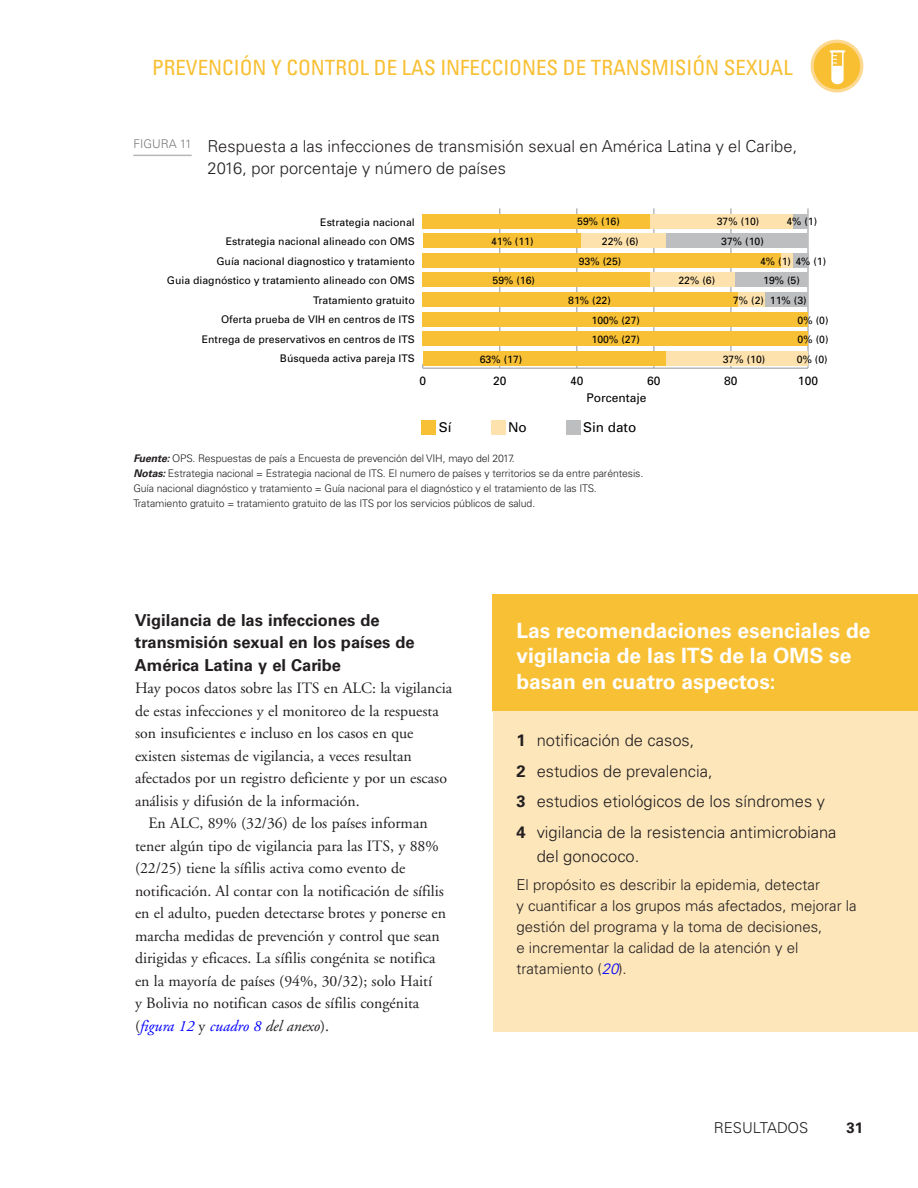
<style>
.page{position:relative;width:918px;height:1188px;background:#fff}
.page>*{position:absolute;margin:0;border:0;box-sizing:border-box;transform-origin:0 0}
.t1{font:700 21px/25.5px "Univers";color:#fff}
.t2{font:condensed 21px "Univers";color:#f8bf32}
.t3{font:300 16.5px/30.8px "Univers";color:#231f20}
.t4{font:700 16.5px/22.5px "Univers";color:#231f20}
.t5{font:15.75px "Adobe Garamond";color:#231f20}
.t6{font:italic 15.75px "Adobe Garamond";color:#00f}
.t7{font:300 15px/21px "Univers";color:#231f20}
.t8{font:700 15px "Univers";color:#231f20}
.t9{font:13.5px "Univers";color:#000}
.t10{font:12px "Univers";color:#000}
.t11{font:10.5px/19.5px "Univers";color:#000;text-align:right}
.t12{font:300 10.5px/15px "Univers";letter-spacing:-.01em;color:#231f20}
.s1{font-weight:700;font-style:italic}
.s2{font-style:normal;color:#231f20}
.s3{color:#231f20}
.s4{font-weight:700}
.s5{font-style:italic;color:#00f}
</style>
<div class="page">
<div style="left:493px;top:600px;width:425px;height:432px;background:#fde6ba"></div>
<div style="left:493px;top:594px;width:425px;height:116px;background:#f8c034"></div>
<hr style="left:133px;top:155px;width:59px;height:1px;background:#b6b6b7">
<svg style="left:811px;top:40px;width:52px;height:52px"></svg>
<div style="left:811px;top:40px;width:52px;height:52px;border:3px solid #fcd890;border-radius:50%"></div>
<hr style="left:423px;top:368px;width:385px;height:1px;background:#939598">
<hr style="left:499px;top:208px;width:1px;height:160px;background:#939598">
<hr style="left:576px;top:208px;width:1px;height:160px;background:#939598">
<hr style="left:654px;top:208px;width:1px;height:160px;background:#939598">
<hr style="left:731px;top:208px;width:1px;height:160px;background:#939598">
<hr style="left:808px;top:208px;width:1px;height:160px;background:#939598">
<div style="left:793px;top:214px;width:15px;height:14px;background:#bcbec0"></div>
<div style="left:665px;top:234px;width:143px;height:14px;background:#bcbec0"></div>
<div style="left:793px;top:253px;width:15px;height:14px;background:#bcbec0"></div>
<div style="left:735px;top:273px;width:73px;height:14px;background:#bcbec0"></div>
<div style="left:765px;top:293px;width:43px;height:14px;background:#bcbec0"></div>
<div style="left:650px;top:214px;width:143px;height:14px;background:#fde2ad"></div>
<div style="left:581px;top:234px;width:84px;height:14px;background:#fde2ad"></div>
<div style="left:778px;top:253px;width:15px;height:14px;background:#fde2ad"></div>
<div style="left:650px;top:273px;width:85px;height:14px;background:#fde2ad"></div>
<div style="left:738px;top:293px;width:27px;height:14px;background:#fde2ad"></div>
<div style="left:665px;top:351px;width:143px;height:14px;background:#fde2ad"></div>
<div style="left:423px;top:214px;width:227px;height:14px;background:#f8c034"></div>
<div style="left:423px;top:234px;width:158px;height:14px;background:#f8c034"></div>
<div style="left:423px;top:253px;width:358px;height:14px;background:#f8c034"></div>
<div style="left:423px;top:273px;width:227px;height:14px;background:#f8c034"></div>
<div style="left:423px;top:293px;width:315px;height:14px;background:#f8c034"></div>
<div style="left:423px;top:312px;width:385px;height:14px;background:#f8c034"></div>
<div style="left:423px;top:332px;width:385px;height:14px;background:#f8c034"></div>
<div style="left:423px;top:351px;width:242px;height:14px;background:#f8c034"></div>
<div style="left:422px;top:420px;width:14px;height:14px;background:#f8c034"></div>
<div style="left:491px;top:420px;width:15px;height:14px;background:#fde2ad"></div>
<div style="left:566px;top:420px;width:14px;height:14px;background:#bcbec0"></div>
<hr style="left:830px;top:50px;width:15px;height:3px;background:#fff">
<svg style="left:831px;top:52px;width:13px;height:32px"></svg>
<h1 class="t2" style="left:152px;top:59px;width:642px">PREVENCIÓN Y CONTROL DE LAS INFECCIONES DE TRANSMISIÓN SEXUAL</h1>
<p class="t3" style="left:208px;top:136px;width:591px;line-height:22.5px;text-indent:-74px"><sup>FIGURA</sup> <sup>11</sup> Respuesta a las infecciones de transmisión sexual en América Latina y el Caribe,<br>2016, por porcentaje y número de países</p>
<p class="t11" style="left:167px;top:213px;width:249px">Estrategia nacional<br>Estrategia nacional alineado con OMS<br>Guía nacional diagnostico y tratamiento<br>Guia diagnóstico y tratamiento alineado con OMS Tratamiento gratuito<br>Oferta prueba de VIH en centros de ITS<br>Entrega de preservativos en centros de ITS Búsqueda activa pareja ITS</p>
<p class="t11" style="left:577px;top:212px;width:44px">59% (16)</p>
<p class="t11" style="left:717px;top:212px;width:44px">37% (10)</p>
<p class="t11" style="left:786px;top:212px;width:32px">4% (1)</p>
<p class="t11" style="left:491px;top:233px;width:44px">41% (11)</p>
<p class="t11" style="left:602px;top:233px;width:38px">22% (6)</p>
<p class="t11" style="left:721px;top:233px;width:44px">37% (10)</p>
<p class="t11" style="left:579px;top:252px;width:44px">93% (25)</p>
<p class="t11" style="left:760px;top:252px;width:68px">4% (1) 4% (1)</p>
<p class="t11" style="left:493px;top:271px;width:44px">59% (16)</p>
<p class="t11" style="left:678px;top:271px;width:38px">22% (6)</p>
<p class="t11" style="left:763px;top:271px;width:38px">19% (5)</p>
<p class="t11" style="left:568px;top:291px;width:44px">81% (22)</p>
<p class="t11" style="left:733px;top:291px;width:75px">7% (2) 11% (3)</p>
<p class="t11" style="left:592px;top:311px;width:50px">100% (27)</p>
<p class="t11" style="left:798px;top:311px;width:32px">0% (0)</p>
<p class="t11" style="left:592px;top:330px;width:50px">100% (27)</p>
<p class="t11" style="left:798px;top:330px;width:32px">0% (0)</p>
<p class="t11" style="left:480px;top:350px;width:44px">63% (17)</p>
<p class="t11" style="left:723px;top:350px;width:44px">37% (10)</p>
<p class="t11" style="left:797px;top:350px;width:32px">0% (0)</p>
<p class="t10" style="left:419px;top:376px;width:8px">0</p>
<p class="t10" style="left:493px;top:376px;width:15px">20</p>
<p class="t10" style="left:570px;top:376px;width:15px">40</p>
<p class="t10" style="left:647px;top:376px;width:15px">60</p>
<p class="t10" style="left:724px;top:376px;width:15px">80</p>
<p class="t10" style="left:798px;top:376px;width:22px">100</p>
<p class="t10" style="left:587px;top:393px;width:62px">Porcentaje</p>
<p class="t9" style="left:439px;top:422px;width:14px">Sí</p>
<p class="t9" style="left:508px;top:422px;width:20px">No</p>
<p class="t9" style="left:583px;top:422px;width:55px">Sin dato</p>
<p class="t12" style="left:133px;top:451px;width:512px"><span class="s1">Fuente:</span> OPS. Respuestas de país a Encuesta de prevención del VIH, mayo del 2017.<br><span class="s1">Notas:</span> Estrategia nacional = Estrategia nacional de ITS. El numero de países y territorios se da entre paréntesis.<br>Guía nacional diagnóstico y tratamiento = Guía nacional para el diagnóstico y el tratamiento de las ITS.<br>Tratamiento gratuito = tratamiento gratuito de las ITS por los servicios públicos de salud.</p>
<p class="t4" style="left:135px;top:610px;width:281px">Vigilancia de las infecciones de transmisión sexual en los países de<br>América Latina y el Caribe</p>
<p class="t5" style="left:135px;top:682px;width:319px">Hay pocos datos sobre las ITS en ALC: la vigilancia</p>
<p class="t5" style="left:135px;top:704px;width:305px">de estas infecciones y el monitoreo de la respuesta</p>
<p class="t5" style="left:135px;top:727px;width:280px">son insuficientes e incluso en los casos en que</p>
<p class="t5" style="left:135px;top:749px;width:278px">existen sistemas de vigilancia, a veces resultan</p>
<p class="t5" style="left:135px;top:772px;width:313px">afectados por un registro deficiente y por un escaso</p>
<p class="t5" style="left:135px;top:794px;width:226px">análisis y difusión de la información.</p>
<p class="t5" style="left:148px;top:817px;width:281px">En ALC, 89% (32/36) de los países informan</p>
<p class="t5" style="left:135px;top:839px;width:305px">tener algún tipo de vigilancia para las ITS, y 88%</p>
<p class="t5" style="left:135px;top:862px;width:272px">(22/25) tiene la sífilis activa como evento de</p>
<p class="t5" style="left:135px;top:884px;width:310px">notificación. Al contar con la notificación de sífilis</p>
<p class="t5" style="left:135px;top:907px;width:313px">en el adulto, pueden detectarse brotes y ponerse en</p>
<p class="t5" style="left:135px;top:929px;width:306px">marcha medidas de prevención y control que sean</p>
<p class="t5" style="left:135px;top:952px;width:302px">dirigidas y eficaces. La sífilis congénita se notifica</p>
<p class="t5" style="left:135px;top:974px;width:299px">en la mayoría de países (94%, 30/32); solo Haití</p>
<p class="t5" style="left:135px;top:997px;width:286px">y Bolivia no notifican casos de sífilis congénita</p>
<p class="t6" style="left:135px;top:1019px;width:196px"><span class="s2">(</span>figura 12 <span class="s2">y</span> cuadro 8 <span class="s3">del anexo</span><span class="s2">).</span></p>
<h1 class="t1" style="left:516px;top:619px;width:356px">Las recomendaciones esenciales de vigilancia de las ITS de la OMS se basan en cuatro aspectos:</h1>
<p class="t3" style="left:516px;top:726px;width:322px"><span class="s4">1</span> notificación de casos,<br><span class="s4">2</span> estudios de prevalencia,<br><span class="s4">3</span> estudios etiológicos de los síndromes y <span class="s4">4</span> vigilancia de la resistencia antimicrobiana</p>
<p class="t3" style="left:537px;top:842px;width:104px">del gonococo.</p>
<p class="t7" style="left:516px;top:875px;width:342px">El propósito es describir la epidemia, detectar<br>y cuantificar a los grupos más afectados, mejorar la gestión del programa y la toma de decisiones,<br>e incrementar la calidad de la atención y el tratamiento (<span class="s5">20</span>).</p>
<p class="t7" style="left:714px;top:1118px;width:96px">RESULTADOS</p>
<p class="t8" style="left:846px;top:1122px;width:18px">31</p>
</div>
